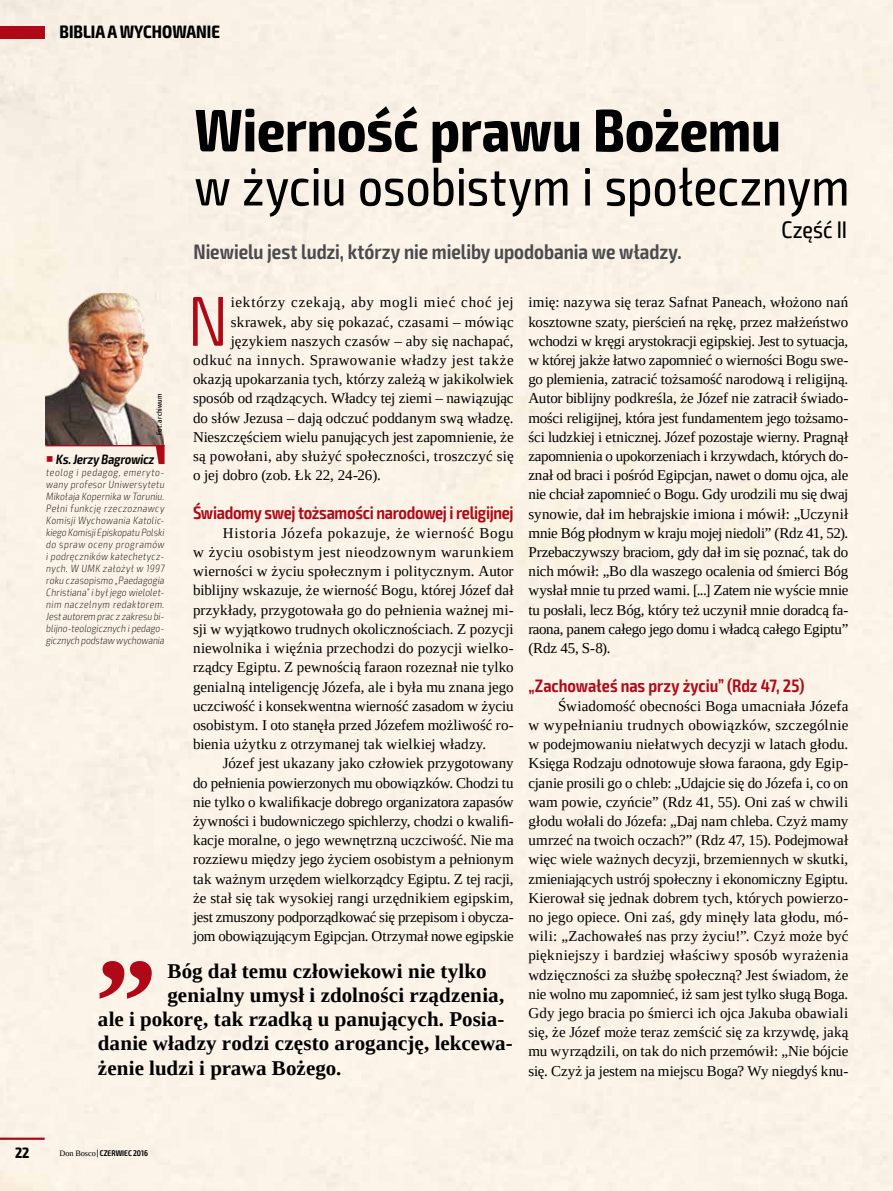
<style>
.page{position:relative;width:893px;height:1191px;background:#faf2e7}
.page>*{position:absolute;margin:0;border:0;box-sizing:border-box;transform-origin:0 0}
.t1{font:700 124.5px "Tinos";color:#af0917}
.t2{font:300 condensed 70.65px "Exo 2";color:#af0917}
.t3{font:700 condensed 60px "Exo 2";letter-spacing:.005em;color:#000}
.t4{font:condensed 54px "Exo 2";letter-spacing:.005em;color:#000}
.t5{font:condensed 24px "Exo 2";letter-spacing:.005em;color:#000}
.t6{font:700 21px "Tinos";letter-spacing:.005em;color:#000}
.t7{font:600 condensed 21px "Exo 2";color:#4b4b4d}
.t8{font:600 condensed 18px "Exo 2";letter-spacing:-.015em;color:#af0917}
.t9{font:700 condensed 18px "Exo 2";color:#000}
.t10{font:15px/19.2px "Tinos";letter-spacing:.005em;color:#000;text-align:justify}
.t11{font:15px "Tinos";letter-spacing:.035em;color:#000}
.t12{font:15px "Tinos";letter-spacing:.05em;color:#000}
.t13{font:700 condensed 15px "Exo 2";color:#000}
.t14{font:600 condensed 13.5px "Exo 2";color:#000}
.t15{font:200 condensed 10.5px/12px "Exo 2";color:#000;text-align:justify}
.t16{font:600 condensed 8.25px "Exo 2";color:#000}
.t17{font:500 condensed 7.5px "Exo 2";letter-spacing:.02em;color:#000}
.s1{font-family:"Tinos";font-weight:400;font-stretch:normal;font-size:22.5px;color:#af0917}
.s2{font-family:"Tinos";font-weight:400;font-stretch:normal}
</style>
<div class="page">
<div style="left:0;top:26px;width:45px;height:12px;background:#af0917"></div>
<hr style="left:0;top:1137px;width:45px;height:2px;background:#af0917">
<hr style="left:45px;top:445px;width:119px;height:1px;background:#af0917">
<svg style="left:156px;top:445px;width:9px;height:19px"></svg>
<img style="left:46px;top:293px;width:118px;height:152px">
<p class="t9" style="left:60px;top:21px;width:162px">BIBLIA A WYCHOWANIE</p>
<h3 class="t3" style="left:195px;top:94px;width:588px">Wierność prawu Bożemu</h3>
<h3 class="t4" style="left:195px;top:155px;width:656px">w życiu osobistym i społecznym</h3>
<h3 class="t5" style="left:781px;top:215px;width:67px">Część II</h3>
<h3 class="t7" style="left:193px;top:239px;width:490px">Niewielu jest ludzi, którzy nie mieliby upodobania we władzy.</h3>
<p class="t17" style="left:155px;top:435px;width:43px;rotate:-90deg">Fot. archiwum</p>
<p class="t14" style="left:46px;top:451px;width:112px"><span class="s1">▪</span> Ks.Jerzy Bagrowicz</p>
<p class="t15" style="left:46px;top:467px;width:121px">teolog i pedagog, emeryto&shy;wany profesor Uniwersytetu Mikołaja Kopernika w Toruniu.<br>Pełni funkcję rzeczoznawcy Komisji Wychowania Katolic&shy;kiego KomisjiEpiskopatu Polski do spraw oceny programów i podręczników katechetycz&shy;nych. W UMK założył w 1997 roku czasopismo „Paedagogia Christiana”ibyłjego wielolet&shy;nim naczelnym redaktorem.<br>Jestautorem prac z zakresu bi&shy;blijno-teologicznych ipedago&shy;gicznych podstaw wychowania</p>
<h2 class="t2" style="left:188px;top:280px;width:42px">N</h2>
<p class="t12" style="left:231px;top:293px;width:284px">iektórzy czekają, aby mogli mieć choć jej</p>
<p class="t10" style="left:231px;top:312px;width:284px">skrawek, aby się pokazać, czasami – mówiąc</p>
<p class="t10" style="left:231px;top:331px;width:284px">językiem naszych czasów – aby się nachapać,</p>
<p class="t11" style="left:193px;top:350px;width:322px">odkuć na innych. Sprawowanie władzy jest także</p>
<p class="t10" style="left:193px;top:369px;width:322px">okazją upokarzania tych, którzy zależą w jakikolwiek</p>
<p class="t10" style="left:193px;top:389px;width:322px">sposób od rządzących. Władcy tej ziemi – nawiązując</p>
<p class="t10" style="left:193px;top:408px;width:322px">do słów Jezusa – dają odczuć poddanym swą władzę.</p>
<p class="t10" style="left:193px;top:427px;width:322px">Nieszczęściem wielu panujących jest zapomnienie, że</p>
<p class="t10" style="left:193px;top:446px;width:322px">są powołani, aby służyć społeczności, troszczyć się</p>
<p class="t10" style="left:193px;top:465px;width:189px">o jej dobro (zob. Łk 22, 24-26).</p>
<p class="t8" style="left:193px;top:501px;width:322px">Świadomy swej tożsamości narodowej i religijnej</p>
<p class="t10" style="left:193px;top:523px;width:322px;text-indent:30px">Historia Józefa pokazuje, że wierność Bogu w życiu osobistym jest nieodzownym warunkiem wierności w życiu społecznym i politycznym. Autor biblijny wskazuje, że wierność Bogu, której Józef dał przykłady, przygotowała go do pełnienia ważnej mi&shy;sji w wyjątkowo trudnych okolicznościach. Z pozycji niewolnika i więźnia przechodzi do pozycji wielko&shy;rządcy Egiptu. Z pewnością faraon rozeznał nie tylko genialną inteligencję Józefa, ale i była mu znana jego uczciwość i konsekwentna wierność zasadom w życiu osobistym. I oto stanęła przed Józefem możliwość ro&shy;bienia użytku z otrzymanej tak wielkiej władzy.</p>
<p class="t10" style="left:193px;top:753px;width:322px;text-indent:30px">Józef jest ukazany jako człowiek przygotowany do pełnienia powierzonych mu obowiązków. Chodzi tu nie tylko o kwalifikacje dobrego organizatora zapasów żywności i budowniczego spichlerzy, chodzi o kwalifi&shy;kacje moralne, o jego wewnętrzną uczciwość. Nie ma rozziewu między jego życiem osobistym a pełnionym tak ważnym urzędem wielkorządcy Egiptu. Z tej racji, że stał się tak wysokiej rangi urzędnikiem egipskim, jest zmuszony podporządkować się przepisom i obycza&shy;jom obowiązującym Egipcjan. Otrzymał nowe egipskie</p>
<h1 class="t1" style="left:158px;top:1041px;width:64px;rotate:-180deg">“</h1>
<h3 class="t6" style="left:168px;top:957px;width:321px">Bóg dał temu człowiekowi nie tylko</h3>
<h3 class="t6" style="left:168px;top:981px;width:338px">genialny umysł i zdolności rządzenia,</h3>
<h3 class="t6" style="left:98px;top:1005px;width:408px">ale i pokorę, tak rzadką u panujących. Posia-</h3>
<h3 class="t6" style="left:98px;top:1029px;width:417px">danie władzy rodzi często arogancję, lekcewa-</h3>
<h3 class="t6" style="left:98px;top:1053px;width:245px">żenie ludzi i prawa Bożego.</h3>
<p class="t10" style="left:528px;top:293px;width:322px">imię: nazywa się teraz Safnat Paneach, włożono nań kosztowne szaty, pierścień na rękę, przez małżeństwo wchodzi w kręgi arystokracji egipskiej. Jest to sytuacja, w której jakże łatwo zapomnieć o wierności Bogu swe&shy;go plemienia, zatracić tożsamość narodową i religijną.<br>Autor biblijny podkreśla, że Józef nie zatracił świado&shy;mości religijnej, która jest fundamentem jego tożsamo&shy;ści ludzkiej i etnicznej. Józef pozostaje wierny. Pragnął zapomnienia o upokorzeniach i krzywdach, których do&shy;znał od braci i pośród Egipcjan, nawet o domu ojca, ale nie chciał zapomnieć o Bogu. Gdy urodzili mu się dwaj synowie, dał im hebrajskie imiona i mówił: „Uczynił mnie Bóg płodnym w kraju mojej niedoli” (Rdz 41, 52).<br>Przebaczywszy braciom, gdy dał im się poznać, tak do nich mówił: „Bo dla waszego ocalenia od śmierci Bóg wysłał mnie tu przed wami. [...] Zatem nie wyście mnie tu posłali, lecz Bóg, który też uczynił mnie doradcą fa&shy;raona, panem całego jego domu i władcą całego Egiptu” (Rdz 45, S-8).</p>
<p class="t8" style="left:528px;top:674px;width:278px">„Zachowałeś nas przy życiu” (Rdz 47, 25)</p>
<p class="t10" style="left:528px;top:696px;width:321px;text-indent:30px">Świadomość obecności Boga umacniała Józefa w wypełnianiu trudnych obowiązków, szczególnie w podejmowaniu niełatwych decyzji w latach głodu.<br>Księga Rodzaju odnotowuje słowa faraona, gdy Egip&shy;cjanie prosili go o chleb: „Udajcie się do Józefa i, co on wam powie, czyńcie” (Rdz 41, 55). Oni zaś w chwili głodu wołali do Józefa: „Daj nam chleba. Czyż mamy umrzeć na twoich oczach?” (Rdz 47, 15). Podejmował więc wiele ważnych decyzji, brzemiennych w skutki, zmieniających ustrój społeczny i ekonomiczny Egiptu.<br>Kierował się jednak dobrem tych, których powierzo&shy;no jego opiece. Oni zaś, gdy minęły lata głodu, mó&shy;wili: „Zachowałeś nas przy życiu!”. Czyż może być piękniejszy i bardziej właściwy sposób wyrażenia wdzięczności za służbę społeczną? Jest świadom, że nie wolno mu zapomnieć, iż sam jest tylko sługą Boga.<br>Gdy jego bracia po śmierci ich ojca Jakuba obawiali się, że Józef może teraz zemścić się za krzywdę, jaką mu wyrządzili, on tak do nich przemówił: „Nie bójcie się. Czyż ja jestem na miejscu Boga? Wy niegdyś knu-</p>
<p class="t13" style="left:15px;top:1143px;width:16px">22</p>
<p class="t16" style="left:60px;top:1147px;width:90px"><span class="s2">Don Bosco</span> | CZERWIEC 2016</p>
</div>
